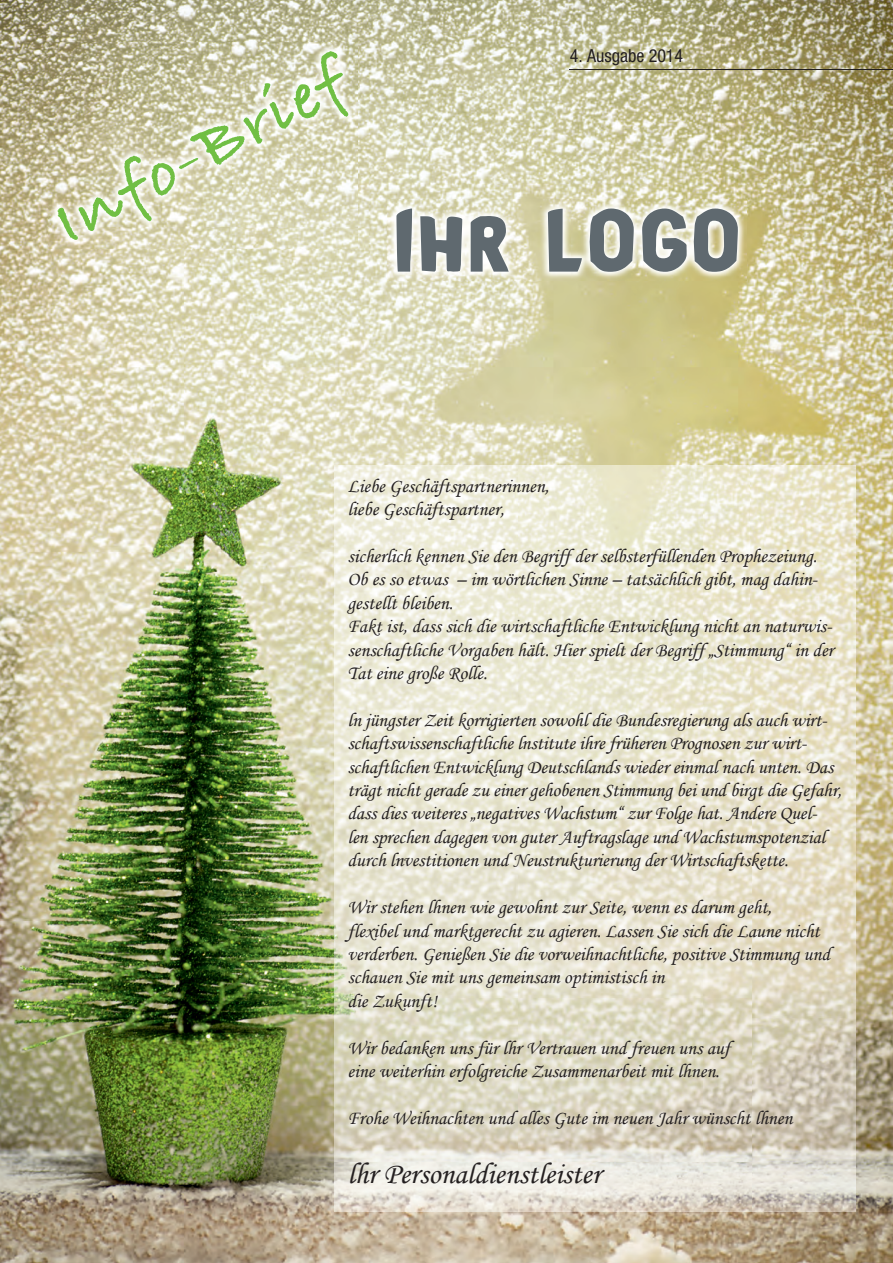
<style>
.page{position:relative;width:893px;height:1263px;background:#fff}
.page>*{position:absolute;margin:0;border:0;box-sizing:border-box;transform-origin:0 0}
.t1{font:90px "Bronic";letter-spacing:.03em;color:#5f696f;scale:1.04 1}
.t2{font:67.05px "Bradley Hand ITCTT Bold";color:#71bf44;scale:1.04 1}
.t3{font:30px "Monotype Corsiva";color:#231f20}
.t4{font:19.5px/23.4px "Monotype Corsiva";color:#231f20}
.t5{font:condensed 18px "Helvetica Neue";color:#231f20}
</style>
<div class="page">
<img style="left:0;top:0;width:893px;height:1263px">
<img style="left:335px;top:466px;width:520px;height:746px">
<hr style="left:570px;top:69px;width:323px;height:1px;background:#231f20">
<img style="left:48px;top:42px;width:309px;height:207px">
<img style="left:387px;top:200px;width:359px;height:80px">
<h2 class="t2" style="left:40px;top:194px;width:311px;rotate:-28deg">Info-Brief</h2>
<p class="t5" style="left:570px;top:49px;width:115px">4. Ausgabe 2014</p>
<h1 class="t1" style="left:394px;top:192px;width:335px">Ihr LOGO</h1>
<p class="t4" style="left:347px;top:475px;width:203px">Liebe Geschäftspartnerinnen, liebe Geschäftspartner,</p>
<p class="t4" style="left:347px;top:546px;width:487px">sicherlich kennen Sie den Begriff der selbsterfüllenden Prophezeiung.<br>Ob es so etwas – im wörtlichen Sinne – tatsächlich gibt, mag dahin&shy;gestellt bleiben.<br>Fakt ist, dass sich die wirtschaftliche Entwicklung nicht an naturwis&shy;senschaftliche Vorgaben hält. Hier spielt der Begriff „Stimmung“ in der Tat eine große Rolle.</p>
<p class="t4" style="left:347px;top:709px;width:496px">ln jüngster Zeit korrigierten sowohl die Bundesregierung als auch wirt&shy;schaftswissenschaftliche lnstitute ihre früheren Prognosen zur wirt&shy;schaftlichen Entwicklung Deutschlands wieder einmal nach unten. Das trägt nicht gerade zu einer gehobenen Stimmung bei und birgt die Gefahr, dass dies weiteres „negatives Wachstum“ zur Folge hat. Andere Quel&shy;len sprechen dagegen von guter Auftragslage und Wachstums potenzial durch lnvestitionen und Neustrukturierung der Wirtschaftskette.</p>
<p class="t4" style="left:347px;top:897px;width:484px">Wir stehen lhnen wie gewohnt zur Seite, wenn es darum geht,<br>flexibel und marktgerecht zu agieren. Lassen Sie sich die Laune nicht verderben. Genießen Sie die vorweihnachtliche, positive Stimmung und schauen Sie mit uns gemeinsam optimistisch in<br>die Zukunft!</p>
<p class="t4" style="left:347px;top:1037px;width:384px">Wir bedanken uns für lhr Vertrauen und freuen uns auf eine weiterhin erfolgreiche Zusammenarbeit mit lhnen.</p>
<p class="t4" style="left:347px;top:1107px;width:446px">Frohe Weihnachten und alles Gute im neuen Jahr wünscht lhnen</p>
<h3 class="t3" style="left:347px;top:1159px;width:255px">lhr Personaldienstleister</h3>
</div>
